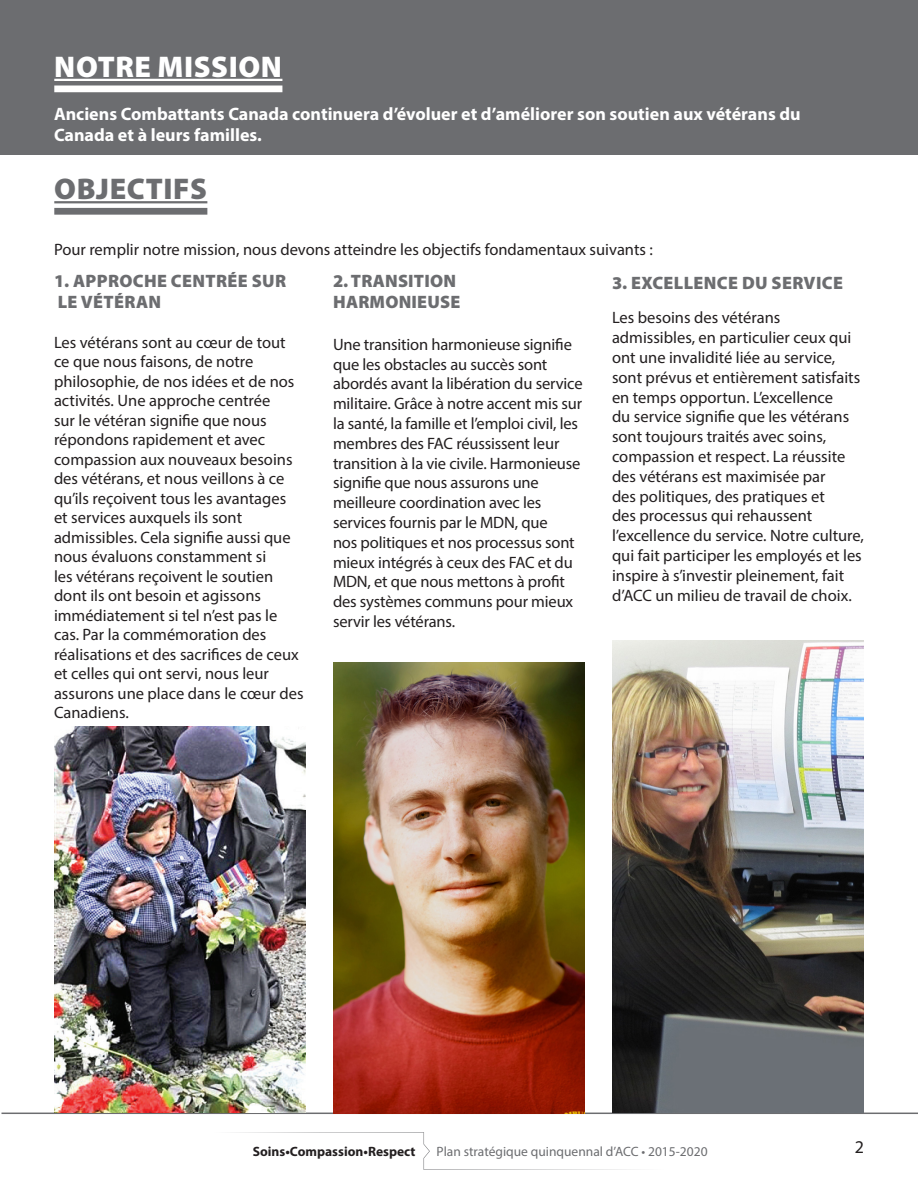
<style>
.page{position:relative;width:918px;height:1188px;background:#fff}
.page>*{position:absolute;margin:0;border:0;box-sizing:border-box;transform-origin:0 0}
.t1{font:900 30px "Myriad Pro";letter-spacing:.02em;color:#fff}
.t2{font:900 30px "Myriad Pro";letter-spacing:.02em;color:#6c6d70}
.t3{font:700 18px/21.6px "Myriad Pro";color:#fff}
.body{font:900 18px/21.6px "Myriad Pro";letter-spacing:.02em;color:#6c6d70}
.t4{font:18px "Myriad Pro";color:#231f20}
.body-2{font:16.5px/19.8px "Myriad Pro";color:#231f20}
.t5{font:13.5px "Myriad Pro";color:#6c6d70}
.t6{font:700 13.5px "Myriad Pro";color:#231f20}
</style>
<div class="page">
<hr style="left:2px;top:1113px;width:916px;height:1px;background:#6c6d70">
<svg style="left:236px;top:1132px;width:395px;height:38px"></svg>
<div style="left:0;top:0;width:918px;height:154px;background:#6c6d70"></div>
<hr style="left:54px;top:79px;width:228px;height:2px;background:#fff">
<div style="left:54px;top:86px;width:228px;height:6px;background:#fff"></div>
<hr style="left:54px;top:201px;width:153px;height:2px;background:#6c6d70">
<div style="left:54px;top:208px;width:153px;height:7px;background:#6c6d70"></div>
<img style="left:54px;top:727px;width:252px;height:386px">
<img style="left:333px;top:663px;width:252px;height:451px">
<img style="left:612px;top:641px;width:252px;height:472px">
<p class="t1" style="left:54px;top:46px;width:229px">NOTRE MISSION</p>
<p class="t3" style="left:54px;top:102px;width:748px">Anciens Combattants Canada continuera d’évoluer et d’améliorer son soutien aux vétérans du<br>Canada et à leurs familles.</p>
<p class="t2" style="left:54px;top:169px;width:154px">OBJECTIFS</p>
<p class="body-2" style="left:54px;top:240px;width:600px">Pour remplir notre mission, nous devons atteindre les objectifs fondamentaux suivants :</p>
<p class="body" style="left:54px;top:269px;width:234px">1. APPROCHE CENTRÉE SUR<br>LE VÉTÉRAN</p>
<p class="body-2" style="left:54px;top:332px;width:251px">Les vétérans sont au cœur de tout ce que nous faisons, de notre philosophie, de nos idées et de nos activités. Une approche centrée<br>sur le vétéran signifie que nous répondons rapidement et avec compassion aux nouveaux besoins des vétérans, et nous veillons à ce qu’ils reçoivent tous les avantages et services auxquels ils sont admissibles. Cela signifie aussi que nous évaluons constamment si<br>les vétérans reçoivent le soutien dont ils ont besoin et agissons immédiatement si tel n’est pas le cas. Par la commémoration des réalisations et des sacrifices de ceux et celles qui ont servi, nous leur assurons une place dans le cœur des<br>Canadiens.</p>
<p class="body" style="left:333px;top:269px;width:129px">2. TRANSITION<br>HARMONIEUSE</p>
<p class="body-2" style="left:333px;top:334px;width:251px">Une transition harmonieuse signifie que les obstacles au succès sont abordés avant la libération du service militaire. Grâce à notre accent mis sur la santé, la famille et l’emploi civil, les membres des FAC réussissent leur transition à la vie civile. Harmonieuse signifie que nous assurons une meilleure coordination avec les services fournis par le MDN, que<br>nos politiques et nos processus sont mieux intégrés à ceux des FAC et du MDN, et que nous mettons à profit des systèmes communs pour mieux servir les vétérans.</p>
<p class="body" style="left:612px;top:271px;width:233px">3. EXCELLENCE DU SERVICE</p>
<p class="body-2" style="left:612px;top:308px;width:253px">Les besoins des vétérans admissibles, en particulier ceux qui ont une invalidité liée au service, sont prévus et entièrement satisfaits en temps opportun. L’excellence<br>du service signifie que les vétérans sont toujours traités avec soins, compassion et respect. La réussite des vétérans est maximisée par<br>des politiques, des pratiques et<br>des processus qui rehaussent l’excellence du service. Notre culture, qui fait participer les employés et les inspire à s’investir pleinement, fait d’ACC un milieu de travail de choix.</p>
<p class="t6" style="left:253px;top:1142px;width:164px">Soins•Compassion•Respect</p>
<p class="t5" style="left:437px;top:1143px;width:273px">Plan stratégique quinquennal d’ACC • 2015-2020</p>
<p class="t4" style="left:855px;top:1136px;width:11px">2</p>
</div>
